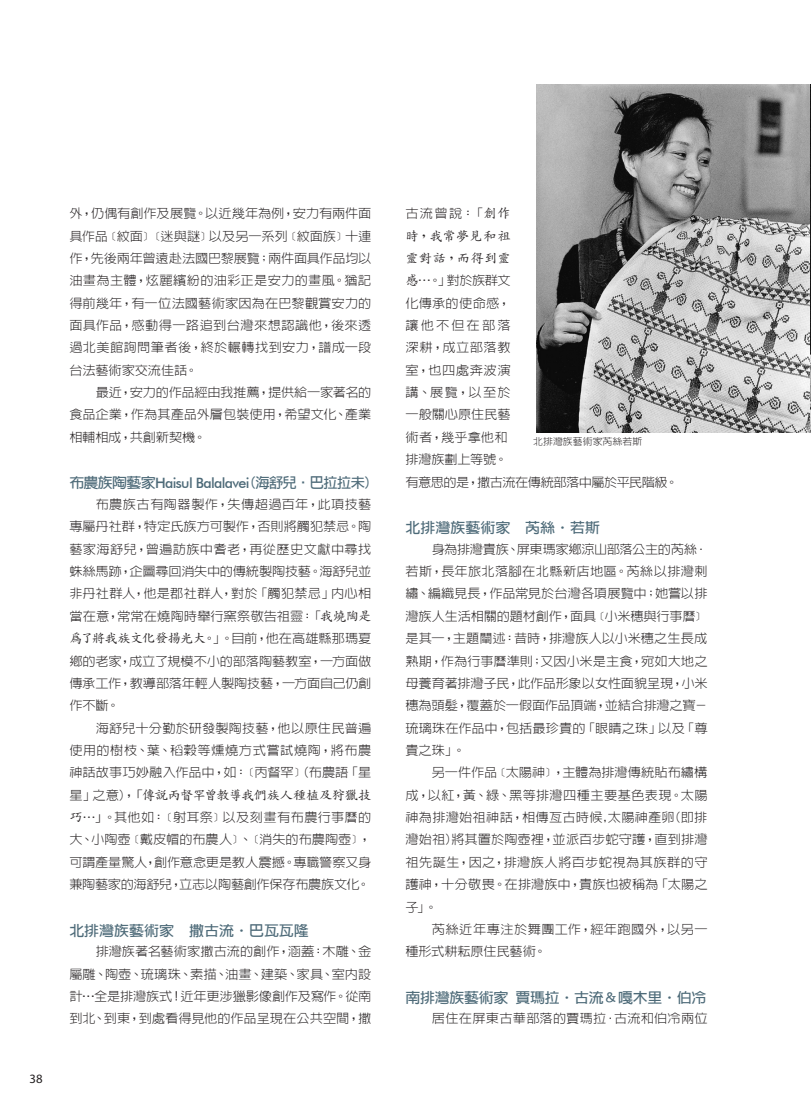
<style>
.page{position:relative;width:811px;height:1109px;background:#fff}
.page>*{position:absolute;margin:0;border:0;box-sizing:border-box;transform-origin:0 0}
.內文大標{font:700 14.25px "Lin Gothic";letter-spacing:-.045em;color:#4d6a78;scale:1.05 1}
.內文大標-2{font:700 14.25px "Lin Gothic";color:#4d6a78;scale:1.05 1}
.內文大標-3{font:700 14.25px "Lin Gothic";letter-spacing:-.02em;color:#4d6a78;scale:1.05 1}
.t1{font:12.75px "Myriad Pro";color:#231f20}
.內文中文{font:300 12.6px/22.4px "Lin Gothic";letter-spacing:-.005em;color:#231f20;text-align:justify;scale:1.05 1}
.內文中文-2{font:300 12.6px/22.4px "Lin Gothic";letter-spacing:.015em;color:#231f20;scale:1.05 1}
.圖說中{font:300 9.45px "Lin Gothic";color:#231f20;scale:1.05 1}
.s1{font-family:"Futura BT";font-weight:500}
.s2{font-family:"Zen Kai";font-weight:500}
</style>
<div class="page">
<img style="left:536px;top:85px;width:274px;height:347px">
<p class="t1" style="left:29px;top:1070px;width:8px">38</p>
<p class="內文中文" style="left:69px;top:202px;width:289px">外，仍偶有創作及展覽。以近幾年為例，安力有兩件面具作品﹝紋面﹞﹝迷與謎﹞以及另一系列﹝紋面族﹞十連作，先後兩年曾遠赴法國巴黎展覽；兩件面具作品均以油畫為主體，炫麗繽紛的油彩正是安力的畫風。猶記得前幾年，有一位法國藝術家因為在巴黎觀賞安力的面具作品，感動得一路追到台灣來想認識他，後來透過北美館詢問筆者後，終於輾轉找到安力，譜成一段台法藝術家交流佳話。</p>
<p class="內文中文" style="left:69px;top:381px;width:289px;text-indent:26px">最近，安力的作品經由我推薦，提供給一家著名的食品企業，作為其產品外層包裝使用，希望文化、產業相輔相成，共創新契機。</p>
<p class="內文大標" style="left:69px;top:475px;width:289px">布農族陶藝家<span class="s1">Haisul Balalavei</span>(海舒兒‧巴拉拉未)</p>
<p class="內文中文" style="left:69px;top:492px;width:289px;text-indent:26px">布農族古有陶器製作，失傳超過百年，此項技藝專屬丹社群，特定氏族方可製作，否則將觸犯禁忌。陶藝家海舒兒，曾遍訪族中耆老，再從歷史文獻中尋找蛛絲馬跡，企圖尋回消失中的傳統製陶技藝。海舒兒並非丹社群人，他是郡社群人，對於「觸犯禁忌」內心相當在意，常常在燒陶時舉行窯祭敬告祖靈：「<span class="s2">我燒陶是為了將我族文化發揚光大。</span>」。目前，他在高雄縣那瑪夏鄉的老家，成立了規模不小的部落陶藝教室，一方面做傳承工作，教導部落年輕人製陶技藝，一方面自己仍創作不斷。</p>
<p class="內文中文" style="left:69px;top:716px;width:289px;text-indent:26px">海舒兒十分勤於研發製陶技藝，他以原住民普遍使用的樹枝、葉、稻穀等燻燒方式嘗試燒陶，將布農神話故事巧妙融入作品中，如：﹝丙督罕﹞(布農語「星星」之意)，<span class="s2">「傳說丙督罕曾教導我們族人種植及狩獵技巧…」</span>。其他如：﹝射耳祭﹞以及刻畫有布農行事曆的大、小陶壺﹝戴皮帽的布農人﹞、﹝消失的布農陶壺﹞，可謂產量驚人，創作意念更是教人震撼。專職警察又身兼陶藝家的海舒兒，立志以陶藝創作保存布農族文化。</p>
<p class="內文大標-2" style="left:69px;top:922px;width:230px">北排灣族藝術家　撒古流<span class="s2">‧</span>巴瓦瓦隆</p>
<p class="內文中文" style="left:69px;top:939px;width:289px;text-indent:26px">排灣族著名藝術家撒古流的創作，涵蓋：木雕、金屬雕、陶壺、琉璃珠、素描、油畫、建築、家具、室內設計…全是排灣族式！近年更涉獵影像創作及寫作。從南到北、到東，到處看得見他的作品呈現在公共空間，撒</p>
<p class="內文中文" style="left:405px;top:202px;width:261px;text-align:left">古流曾說：「<span class="s2">創作<br>時，我常夢見和祖<br>靈對話，而得到靈<br>感…。</span>」對於族群文<br>化傳承的使命感，<br>讓他不但在部落<br>深耕，成立部落教<br>室，也四處奔波演<br>講、展覽，以至於<br>一般關心原住民藝<br>術者，幾乎拿他和<br>排灣族劃上等號。<br>有意思的是，撒古流在傳統部落中屬於平民階級。</p>
<p class="內文大標-2" style="left:405px;top:520px;width:187px">北排灣族藝術家　芮絲<span class="s2">‧</span>若斯</p>
<p class="內文中文" style="left:405px;top:537px;width:289px;text-indent:26px">身為排灣貴族、屏東瑪家鄉涼山部落公主的芮絲．若斯，長年旅北落腳在北縣新店地區。芮絲以排灣刺繡、編織見長，作品常見於台灣各項展覽中；她嘗以排灣族人生活相關的題材創作，面具﹝小米穗與行事曆﹞是其一，主題闡述：昔時，排灣族人以小米穗之生長成熟期，作為行事曆準則；又因小米是主食，宛如大地之母養育著排灣子民，此作品形象以女性面貌呈現，小米穗為頭髮，覆蓋於一假面作品頂端，並結合排灣之寶－琉璃珠在作品中，包括最珍貴的「眼睛之珠」以及「尊貴之珠」。</p>
<p class="內文中文" style="left:405px;top:761px;width:289px;text-indent:26px">另一件作品﹝太陽神﹞，主體為排灣傳統貼布繡構成，以紅，黃、綠、黑等排灣四種主要基色表現。太陽神為排灣始祖神話，相傳亙古時候,太陽神產卵(即排灣始祖)將其置於陶壺裡，並派百步蛇守護，直到排灣祖先誕生，因之，排灣族人將百步蛇視為其族群的守護神，十分敬畏。在排灣族中，貴族也被稱為「太陽之子」。</p>
<p class="內文中文-2" style="left:405px;top:917px;width:289px;text-indent:26px">芮絲近年專注於舞團工作，經年跑國外，以另一種形式耕耘原住民藝術。</p>
<p class="內文大標-3" style="left:405px;top:989px;width:288px">南排灣族藝術家 賈瑪拉<span class="s2">‧</span>古流＆嘎木里<span class="s2">‧</span>伯冷</p>
<p class="內文中文-2" style="left:432px;top:1007px;width:264px">居住在屏東古華部落的賈瑪拉．古流和伯冷兩位</p>
<p class="圖說中" style="left:533px;top:436px;width:105px">北排灣族藝術家芮絲若斯</p>
</div>
